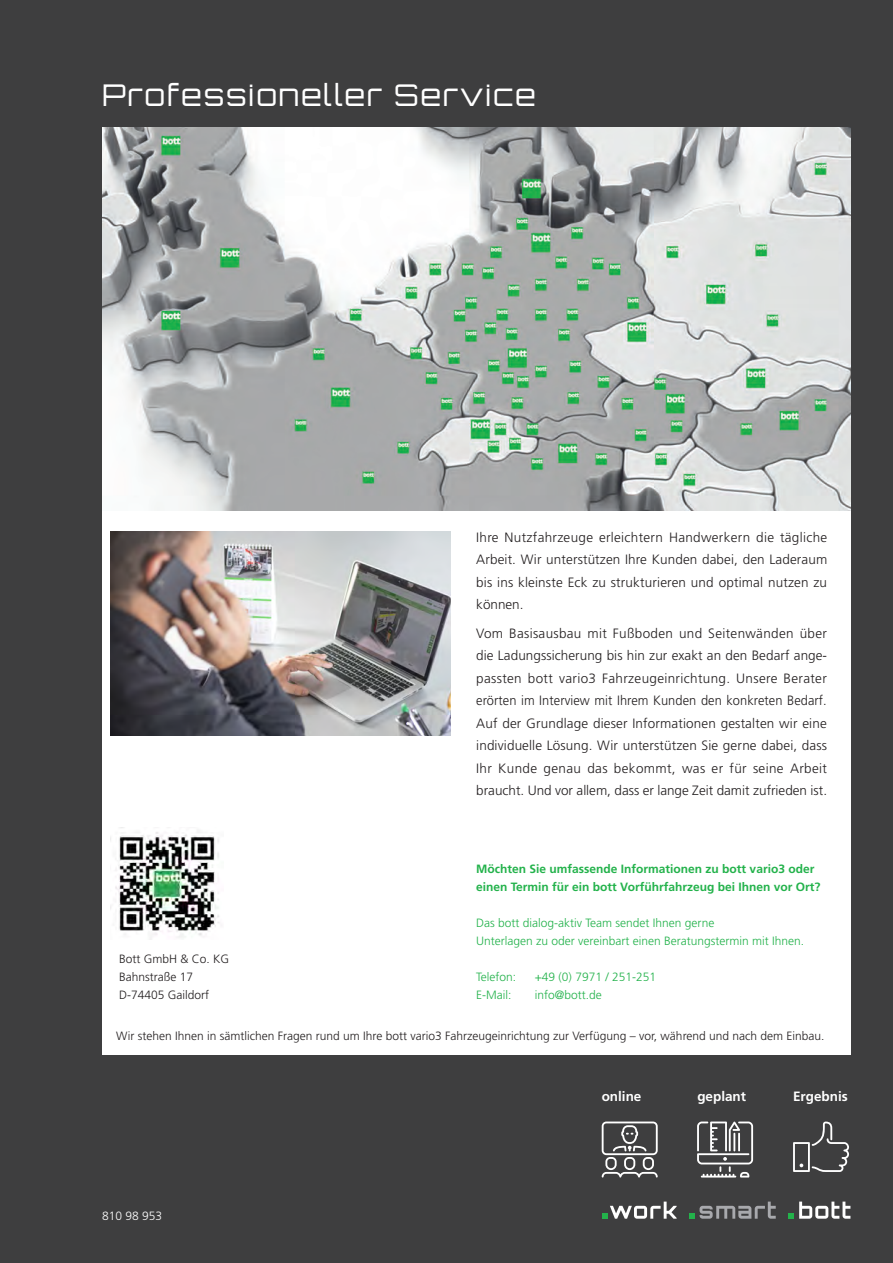
<style>
.page{position:relative;width:893px;height:1263px;background:#3e3e3f}
.page>*{position:absolute;margin:0;border:0;box-sizing:border-box;transform-origin:0 0}
._02_Head_1{font:300 30px "Orbitron CE";letter-spacing:.06em;color:#fff}
.Leistung_light{font:300 13.5px/22.5px "Frutiger LT Pro";color:#231f20;text-align:justify}
.t1{font:700 13.5px "Frutiger LT Pro";color:#fff}
.Leistung_light-2{font:300 12px "Frutiger LT Pro";color:#231f20}
.t2{font:300 12px/18px "Frutiger LT Pro";color:#23b24b}
.t3{font:700 12px/18px "Frutiger LT Pro";color:#23b24b}
.t4{font:300 12px "Frutiger LT Pro";color:#fff}
</style>
<div class="page">
<div style="left:102px;top:438px;width:748px;height:616px;background:#fff"></div>
<hr style="left:892px;top:0;width:1px;height:1263px;background:#23b24b">
<img style="left:102px;top:128px;width:748px;height:382px">
<svg style="left:602px;top:1201px;width:75px;height:18px"></svg>
<svg style="left:689px;top:1213px;width:5px;height:6px"></svg>
<svg style="left:700px;top:1201px;width:76px;height:18px"></svg>
<svg style="left:788px;top:1201px;width:62px;height:18px"></svg>
<img style="left:111px;top:531px;width:340px;height:205px">
<svg style="left:602px;top:1121px;width:56px;height:56px"></svg>
<svg style="left:697px;top:1121px;width:56px;height:56px"></svg>
<svg style="left:793px;top:1121px;width:56px;height:51px"></svg>
<img style="left:115px;top:827px;width:105px;height:113px">
<p class="_02_Head_1" style="left:102px;top:78px;width:435px">Professioneller Service</p>
<p class="Leistung_light-2" style="left:119px;top:952px;width:112px">Bott GmbH &amp; Co. KG</p>
<p class="Leistung_light-2" style="left:119px;top:970px;width:76px">Bahnstraße 17</p>
<p class="Leistung_light-2" style="left:119px;top:988px;width:92px">D-74405 Gaildorf</p>
<p class="Leistung_light" style="left:476px;top:526px;width:353px">Ihre Nutzfahrzeuge erleichtern Handwerkern die tägliche Arbeit. Wir unterstützen Ihre Kunden dabei, den Laderaum bis ins kleinste Eck zu strukturieren und optimal nutzen zu können.</p>
<p class="Leistung_light" style="left:476px;top:622px;width:352px">Vom Basisausbau mit Fußboden und Seitenwänden über die Ladungssicherung bis hin zur exakt an den Bedarf ange&shy;passten bott vario3 Fahrzeugeinrichtung. Unsere Berater erörten im Interview mit Ihrem Kunden den konkreten Bedarf.<br>Auf der Grundlage dieser Informationen gestalten wir eine individuelle Lösung. Wir unterstützen Sie gerne dabei, dass Ihr Kunde genau das bekommt, was er für seine Arbeit braucht. Und vor allem, dass er lange Zeit damit zufrieden ist.</p>
<p class="t3" style="left:476px;top:860px;width:346px">Möchten Sie umfassende Informationen zu bott vario3 oder einen Termin für ein bott Vorführfahrzeug bei Ihnen vor Ort?</p>
<p class="t2" style="left:476px;top:914px;width:329px">Das bott dialog-aktiv Team sendet Ihnen gerne<br>Unterlagen zu oder vereinbart einen Beratungstermin mit Ihnen.</p>
<p class="t2" style="left:476px;top:968px;width:42px">Telefon:</p>
<p class="t2" style="left:535px;top:968px;width:123px">+49 (0) 7971 / 251-251</p>
<p class="t2" style="left:476px;top:986px;width:37px">E-Mail:</p>
<p class="t2" style="left:535px;top:986px;width:68px">info@bott.de</p>
<p class="Leistung_light-2" style="left:116px;top:1029px;width:710px">Wir stehen Ihnen in sämtlichen Fragen rund um Ihre bott vario3 Fahrzeugeinrichtung zur Verfügung – vor, während und nach dem Einbau.</p>
<p class="t4" style="left:102px;top:1209px;width:62px">810 98 953</p>
<p class="t1" style="left:602px;top:1088px;width:41px">online</p>
<p class="t1" style="left:697px;top:1088px;width:50px">geplant</p>
<p class="t1" style="left:793px;top:1088px;width:56px">Ergebnis</p>
</div>
